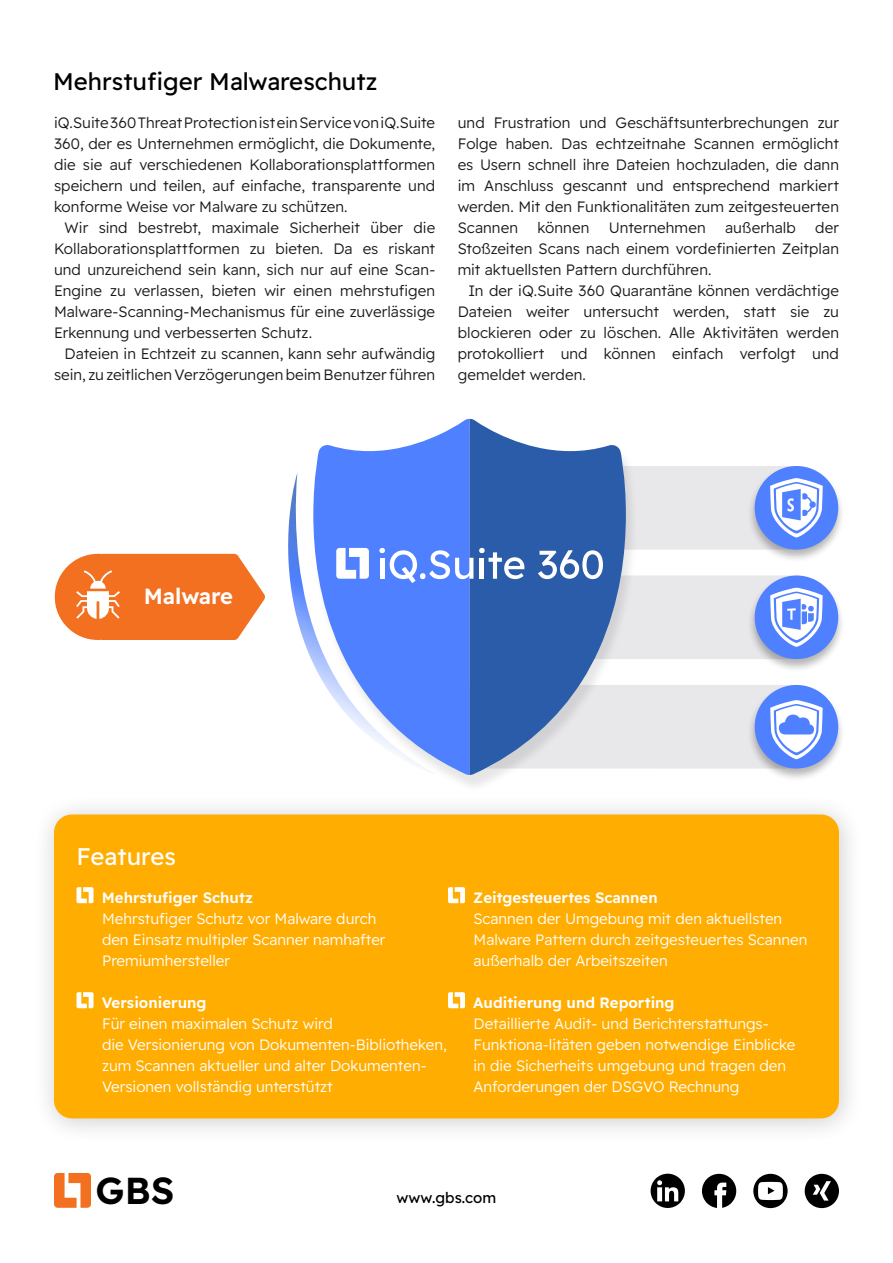
<style>
.page{position:relative;width:893px;height:1263px;background:#fff}
.page>*{position:absolute;margin:0;border:0;box-sizing:border-box;transform-origin:0 0}
.t1{font:600 37.5px "Readex Pro";color:#000}
.t2{font:24px "Readex Pro";color:#000}
.t3{font:24px "Readex Pro";color:#fff}
.t4{font:600 21.9px "Readex Pro";color:#fff}
.t5{font:300 15px/21px "Readex Pro";letter-spacing:.005em;color:#1a1a1a;text-align:justify}
.t6{font:300 15px/21px "Readex Pro";color:#fff}
.t7{font:600 15px "Readex Pro";color:#fff}
.t8{font:15px "Readex Pro";color:#000}
</style>
<div class="page">
<svg style="left:54px;top:1173px;width:37px;height:35px"></svg>
<svg style="left:651px;top:1174px;width:34px;height:34px"></svg>
<svg style="left:753px;top:1174px;width:35px;height:34px"></svg>
<svg style="left:702px;top:1174px;width:34px;height:34px"></svg>
<svg style="left:805px;top:1174px;width:34px;height:34px"></svg>
<div style="left:32px;top:793px;width:832px;height:352px;background:#000;opacity:.2"></div>
<div style="left:54px;top:814px;width:785px;height:304px;background:#ffad00;border-radius:18px"></div>
<svg style="left:55px;top:554px;width:210px;height:86px;background:#f48542"></svg>
<div style="left:311px;top:422px;width:328px;height:372px;background:#fff"></div>
<svg style="left:315px;top:419px;width:155px;height:356px;fill:#4f80ff"></svg>
<svg style="left:470px;top:419px;width:156px;height:356px;fill:#2a5caa"></svg>
<svg style="left:435px;top:548px;width:38px;height:35px"></svg>
<img style="left:288px;top:473px;width:147px;height:301px">
<div style="left:746px;top:464px;width:99px;height:99px;background:#000;opacity:.3"></div>
<div style="left:746px;top:574px;width:99px;height:99px;background:#000;opacity:.3"></div>
<svg style="left:479px;top:466px;width:359px;height:193px;background:#92aad7"></svg>
<div style="left:746px;top:683px;width:99px;height:99px;background:#000;opacity:.3"></div>
<svg style="left:424px;top:685px;width:414px;height:83px;background:#a6b9e3"></svg>
<svg style="left:77px;top:887px;width:17px;height:16px"></svg>
<svg style="left:448px;top:887px;width:17px;height:16px"></svg>
<svg style="left:77px;top:992px;width:17px;height:16px"></svg>
<svg style="left:448px;top:992px;width:17px;height:16px"></svg>
<h2 class="t2" style="left:53px;top:68px;width:326px">Mehrstufiger Malwareschutz</h2>
<p class="t5" style="left:54px;top:112px;width:383px">iQ.Suite 360 Threat Protection ist ein Service von iQ.Suite 360, der es Unternehmen ermöglicht, die Dokumente, die sie auf verschiedenen Kollaborationsplattformen speichern und teilen, auf einfache, transparente und konforme Weise vor Malware zu schützen.</p>
<p class="t5" style="left:54px;top:217px;width:383px;text-indent:11px">Wir sind bestrebt, maximale Sicherheit über die Kollaborationsplattformen zu bieten. Da es riskant und unzureichend sein kann, sich nur auf eine Scan-Engine zu verlassen, bieten wir einen mehrstufigen Malware-Scanning-Mechanismus für eine zuverlässige Erkennung und verbesserten Schutz.</p>
<p class="t5" style="left:54px;top:343px;width:383px;text-align:right">Dateien in Echtzeit zu scannen, kann sehr aufwändig sein, zu zeitlichen Verzögerungen beim Benutzer führen</p>
<p class="t5" style="left:458px;top:112px;width:383px">und Frustration und Geschäftsunterbrechungen zur Folge haben. Das echtzeitnahe Scannen ermöglicht es Usern schnell ihre Dateien hochzuladen, die dann im Anschluss gescannt und entsprechend markiert werden. Mit den Funktionalitäten zum zeitgesteuerten Scannen</p>
<p class="t5" style="left:538px;top:217px;width:53px">können</p>
<p class="t5" style="left:609px;top:217px;width:98px">Unternehmen</p>
<p class="t5" style="left:725px;top:217px;width:72px">außerhalb</p>
<p class="t5" style="left:458px;top:217px;width:383px;text-indent:357px">der Stoßzeiten Scans nach einem vordefinierten Zeitplan mit aktuellsten Pattern durchführen.</p>
<p class="t5" style="left:458px;top:280px;width:383px;text-indent:11px">In der iQ.Suite 360 Quarantäne können verdächtige Dateien weiter untersucht werden, statt sie zu blockieren oder zu löschen. Alle Aktivitäten werden protokolliert und können einfach verfolgt und gemeldet werden.</p>
<h3 class="t4" style="left:144px;top:584px;width:91px">Malware</h3>
<h2 class="t3" style="left:76px;top:842px;width:101px">Features</h2>
<p class="t7" style="left:102px;top:889px;width:153px">Mehrstufiger Schutz</p>
<p class="t6" style="left:102px;top:908px;width:285px">Mehrstufiger Schutz vor Malware durch den Einsatz multipler Scanner namhafter<br>Premiumhersteller</p>
<p class="t7" style="left:102px;top:994px;width:106px">Versionierung</p>
<p class="t6" style="left:102px;top:1013px;width:346px">Für einen maximalen Schutz wird<br>die Versionierung von Dokumenten-Bibliotheken, zum Scannen aktueller und alter Dokumenten-Versionen vollständig unterstützt</p>
<p class="t7" style="left:473px;top:889px;width:186px">Zeitgesteuertes Scannen</p>
<p class="t6" style="left:473px;top:908px;width:335px">Scannen der Umgebung mit den aktuellsten<br>Malware Pattern durch zeitgesteuertes Scannen außerhalb der Arbeitszeiten</p>
<p class="t7" style="left:473px;top:994px;width:203px">Auditierung und Reporting</p>
<p class="t6" style="left:473px;top:1013px;width:323px">Detaillierte Audit- und Berichterstattungs-Funktiona-litäten geben notwendige Einblicke in die Sicherheits umgebung und tragen den Anforderungen der DSGVO Rechnung</p>
<h1 class="t1" style="left:96px;top:1169px;width:80px">GBS</h1>
<p class="t8" style="left:397px;top:1189px;width:101px">www.gbs.com</p>
</div>
